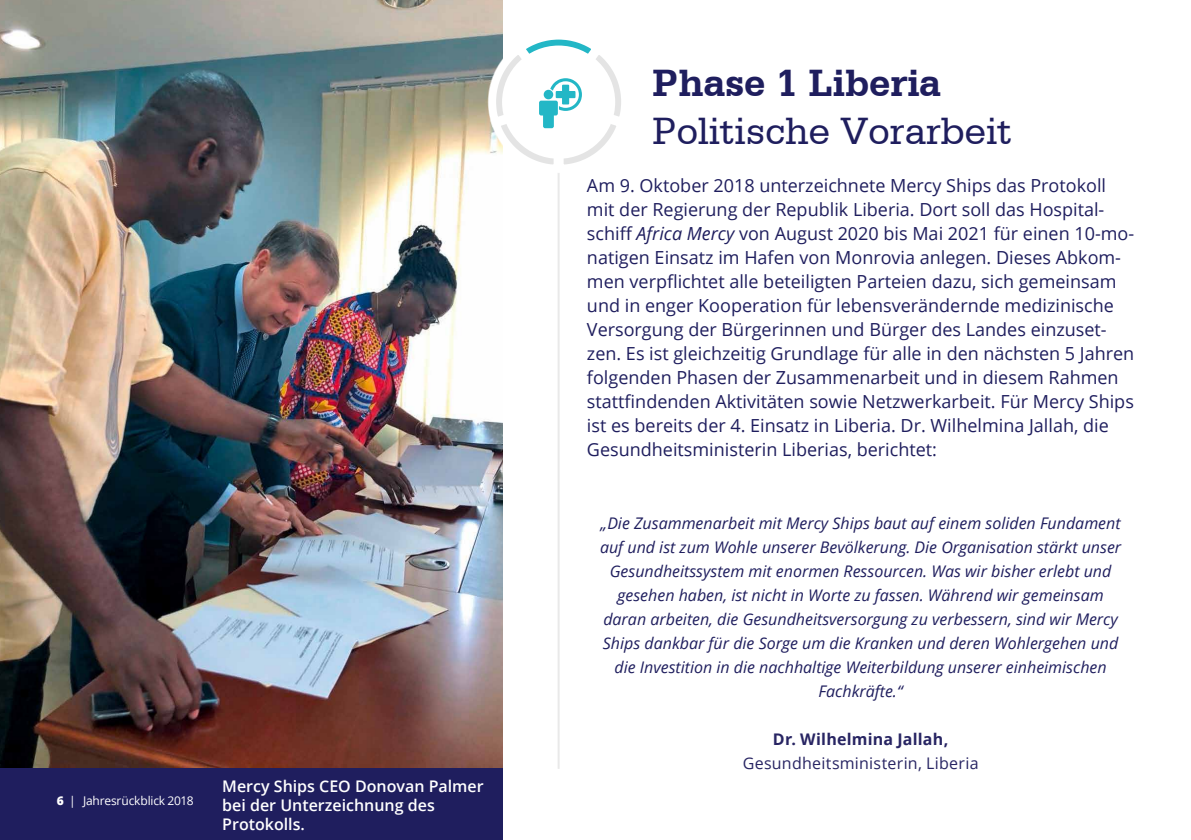
<style>
.page{position:relative;width:1191px;height:840px;background:#fff}
.page>*{position:absolute;margin:0;border:0;box-sizing:border-box;transform-origin:0 0}
.t1{font:40px "Serifa BT";color:#1f1e5e}
.t2{font:700 40px "Serifa BT";color:#1f1e5e}
.t3{font:18px/24px "Open Sans";color:#1f1e5e}
.t4{font:italic 16px/24px "Open Sans";color:#1f1e5e;text-align:center}
.t5{font:600 16px/19.2px "Open Sans";color:#fff}
.t6{font:16px "Open Sans";letter-spacing:.015em;color:#282563}
.t7{font:700 16px "Open Sans";letter-spacing:.01em;color:#282563}
.t8{font:12px "Open Sans";letter-spacing:-.015em;color:#fff}
.s1{font-weight:800}
.s2{font-style:italic}
</style>
<div class="page">
<img style="left:0;top:0;width:502px;height:768px">
<div style="left:0;top:768px;width:502px;height:71px;background:#1f1e5e"></div>
<hr style="left:557px;top:57px;width:2px;height:711px;background:#e9e9e9">
<svg style="left:486px;top:26px;width:135px;height:149px"></svg>
<div style="left:543px;top:90px;width:10px;height:9px;background:#23b7c6;border-radius:50%"></div>
<p class="t8" style="left:57px;top:792px;width:138px"><span class="s1">6</span> | Jahresrückblick 2018</p>
<p class="t5" style="left:222px;top:775px;width:263px">Mercy Ships CEO Donovan Palmer bei der Unterzeichnung des<br>Protokolls.</p>
<h1 class="t2" style="left:652px;top:58px;width:290px">Phase 1 Liberia</h1>
<h1 class="t1" style="left:652px;top:107px;width:361px">Politische Vorarbeit</h1>
<p class="t3" style="left:587px;top:173px;width:549px">Am 9. Oktober 2018 unterzeichnete Mercy Ships das Protokoll mit der Regierung der Republik Liberia. Dort soll das Hospital&shy;schiff <span class="s2">Africa Mercy</span> von August 2020 bis Mai 2021 für einen 10-mo&shy;natigen Einsatz im Hafen von Monrovia anlegen. Dieses Abkom&shy;men verpflichtet alle beteiligten Parteien dazu, sich gemeinsam und in enger Kooperation für lebensverändernde medizinische Versorgung der Bürgerinnen und Bürger des Landes einzuset&shy;zen. Es ist gleichzeitig Grundlage für alle in den nächsten 5 Jahren folgenden Phasen der Zusammenarbeit und in diesem Rahmen stattfindenden Aktivitäten sowie Netzwerkarbeit. Für Mercy Ships ist es bereits der 4. Einsatz in Liberia. Dr. Wilhelmina Jallah, die Gesundheitsministerin Liberias, berichtet:</p>
<p class="t4" style="left:600px;top:510px;width:523px">„Die Zusammenarbeit mit Mercy Ships baut auf einem soliden Fundament auf und ist zum Wohle unserer Bevölkerung. Die Organisation stärkt unser Gesundheitssystem mit enormen Ressourcen. Was wir bisher erlebt und gesehen haben, ist nicht in Worte zu fassen. Während wir gemeinsam daran arbeiten, die Gesundheitsversorgung zu verbessern, sind wir Mercy Ships dankbar für die Sorge um die Kranken und deren Wohlergehen und die Investition in die nachhaltige Weiterbildung unserer einheimischen Fachkräfte.“</p>
<p class="t7" style="left:773px;top:727px;width:177px">Dr. Wilhelmina Jallah,</p>
<p class="t6" style="left:742px;top:751px;width:237px">Gesundheitsministerin, Liberia</p>
</div>
